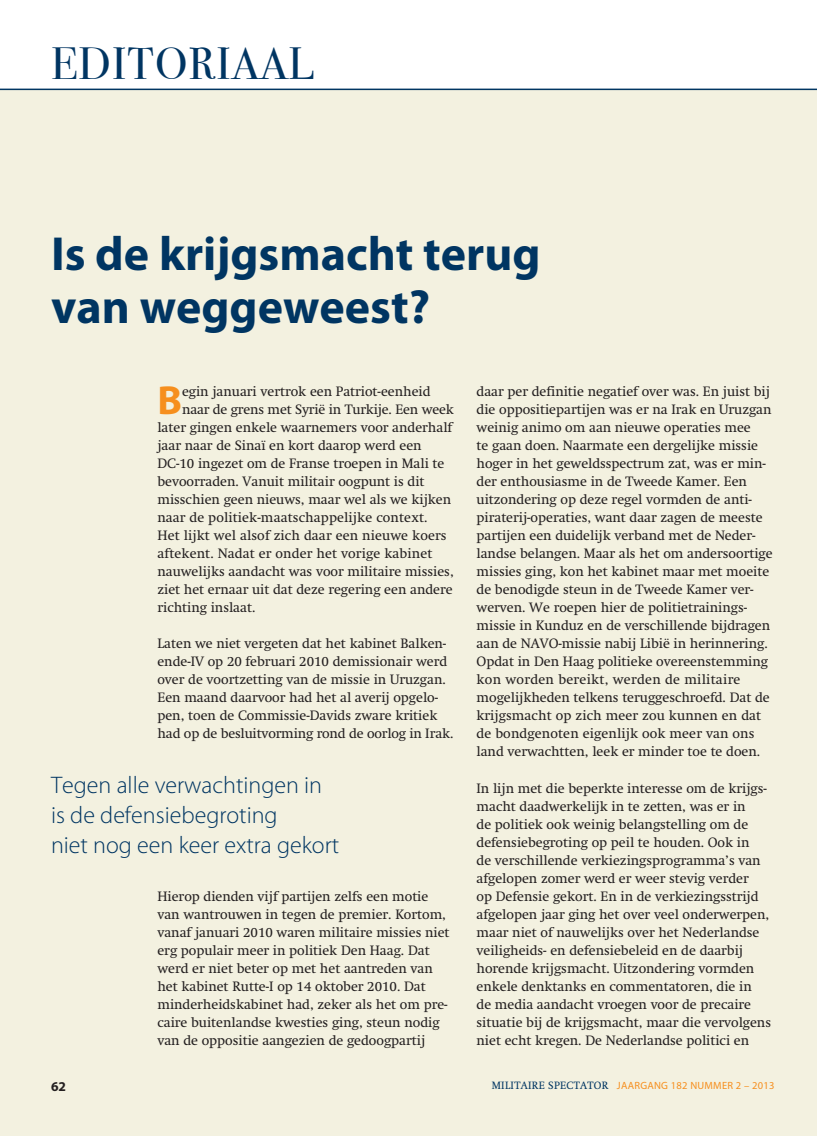
<style>
.page{position:relative;width:817px;height:1136px;background:#fff}
.page>*{position:absolute;margin:0;border:0;box-sizing:border-box;transform-origin:0 0}
.t1{font:700 48px/52.5px "Myriad Pro";color:#003562}
.t2{font:45px "Bodoni Svty Two OSITCTT Book";letter-spacing:.03em;color:#003562}
.t3{font:700 40.65px "Myriad Pro";color:#f68f1e}
.t4{font:300 24px/30px "Myriad Pro";color:#003562}
.t5{font:13.5px/18px "Swift";color:#231f20}
.t6{font:700 13.5px "Myriad Pro";color:#231f20}
.t7{font:10.5px "Myriad Pro";letter-spacing:.025em;color:#f68f1e}
.s1{font-family:"Swift";color:#003562}
</style>
<div class="page">
<div style="left:0;top:89px;width:816px;height:1046px;background:#f3f1e0"></div>
<hr style="left:0;top:89px;width:816px;height:1px;background:#003562">
<h2 class="t2" style="left:51px;top:37px;width:264px">EDITORIAAL</h2>
<h1 class="t1" style="left:51px;top:231px;width:491px">Is de krijgsmacht terug van weggeweest?</h1>
<h3 class="t3" style="left:157px;top:385px;width:26px">B</h3>
<p class="t5" style="left:182px;top:384px;width:250px">egin januari vertrok een Patriot-eenheid</p>
<p class="t5" style="left:182px;top:402px;width:273px">naar de grens met Syrië in Turkije. Een week</p>
<p class="t5" style="left:157px;top:420px;width:296px">later gingen enkele waarnemers voor anderhalf</p>
<p class="t5" style="left:157px;top:438px;width:266px">jaar naar de Sinaï en kort daarop werd een</p>
<p class="t5" style="left:157px;top:456px;width:288px">DC-10 ingezet om de Franse troepen in Mali te</p>
<p class="t5" style="left:157px;top:474px;width:268px">bevoorraden. Vanuit militair oogpunt is dit</p>
<p class="t5" style="left:157px;top:492px;width:295px">misschien geen nieuws, maar wel als we kijken</p>
<p class="t5" style="left:157px;top:510px;width:271px">naar de politiek-maatschappelijke context.</p>
<p class="t5" style="left:157px;top:528px;width:290px">Het lijkt wel alsof zich daar een nieuwe koers</p>
<p class="t5" style="left:157px;top:546px;width:276px">aftekent. Nadat er onder het vorige kabinet</p>
<p class="t5" style="left:157px;top:564px;width:298px">nauwelijks aandacht was voor militaire missies,</p>
<p class="t5" style="left:157px;top:582px;width:297px">ziet het ernaar uit dat deze regering een andere</p>
<p class="t5" style="left:157px;top:600px;width:99px">richting inslaat.</p>
<p class="t5" style="left:157px;top:636px;width:298px">Laten we niet vergeten dat het kabinet Balken&shy;ende-IV op 20 februari 2010 demissionair werd over de voortzetting van de missie in Uruzgan.<br>Een maand daarvoor had het al averij opgelo&shy;pen, toen de Commissie-Davids zware kritiek had op de besluitvorming rond de oorlog in Irak.</p>
<h3 class="t4" style="left:51px;top:771px;width:289px">Tegen alle verwachtingen in is de defensiebegroting<br>niet nog een keer extra gekort</h3>
<p class="t5" style="left:157px;top:888px;width:293px">Hierop dienden vijf partijen zelfs een motie van wantrouwen in tegen de premier. Kortom, vanaf januari 2010 waren militaire missies niet erg populair meer in politiek Den Haag. Dat werd er niet beter op met het aantreden van het kabinet Rutte-I op 14 oktober 2010. Dat minderheidskabinet had, zeker als het om pre&shy;caire buitenlandse kwesties ging, steun nodig van de oppositie aangezien de gedoogpartij</p>
<p class="t5" style="left:476px;top:384px;width:297px">daar per definitie negatief over was. En juist bij die oppositiepartijen was er na Irak en Uruzgan weinig animo om aan nieuwe operaties mee<br>te gaan doen. Naarmate een dergelijke missie hoger in het geweldsspectrum zat, was er min&shy;der enthousiasme in de Tweede Kamer. Een uitzondering op deze regel vormden de anti&shy;piraterij-operaties, want daar zagen de meeste partijen een duidelijk verband met de Neder&shy;landse belangen. Maar als het om andersoortige missies ging, kon het kabinet maar met moeite de benodigde steun in de Tweede Kamer ver&shy;werven. We roepen hier de politietrainings&shy;missie in Kunduz en de verschillende bijdragen aan de NAVO-missie nabij Libië in herinnering.<br>Opdat in Den Haag politieke overeenstemming kon worden bereikt, werden de militaire mogelijkheden telkens teruggeschroefd. Dat de krijgsmacht op zich meer zou kunnen en dat de bondgenoten eigenlijk ook meer van ons land verwachtten, leek er minder toe te doen.</p>
<p class="t5" style="left:476px;top:780px;width:296px">In lijn met die beperkte interesse om de krijgs&shy;macht daadwerkelijk in te zetten, was er in<br>de politiek ook weinig belangstelling om de defensiebegroting op peil te houden. Ook in<br>de verschillende verkiezingsprogramma’s van afgelopen zomer werd er weer stevig verder<br>op Defensie gekort. En in de verkiezingsstrijd afgelopen jaar ging het over veel onderwerpen, maar niet of nauwelijks over het Nederlandse veiligheids- en defensiebeleid en de daarbij horende krijgsmacht. Uitzondering vormden enkele denktanks en commentatoren, die in<br>de media aandacht vroegen voor de precaire situatie bij de krijgsmacht, maar die vervolgens niet echt kregen. De Nederlandse politici en</p>
<p class="t6" style="left:51px;top:1081px;width:16px">62</p>
<p class="t7" style="left:491px;top:1080px;width:284px"><span class="s1">MILITAIRE SPECTATOR</span> JAARGANG 182 NUMMER 2 – 2013</p>
</div>
